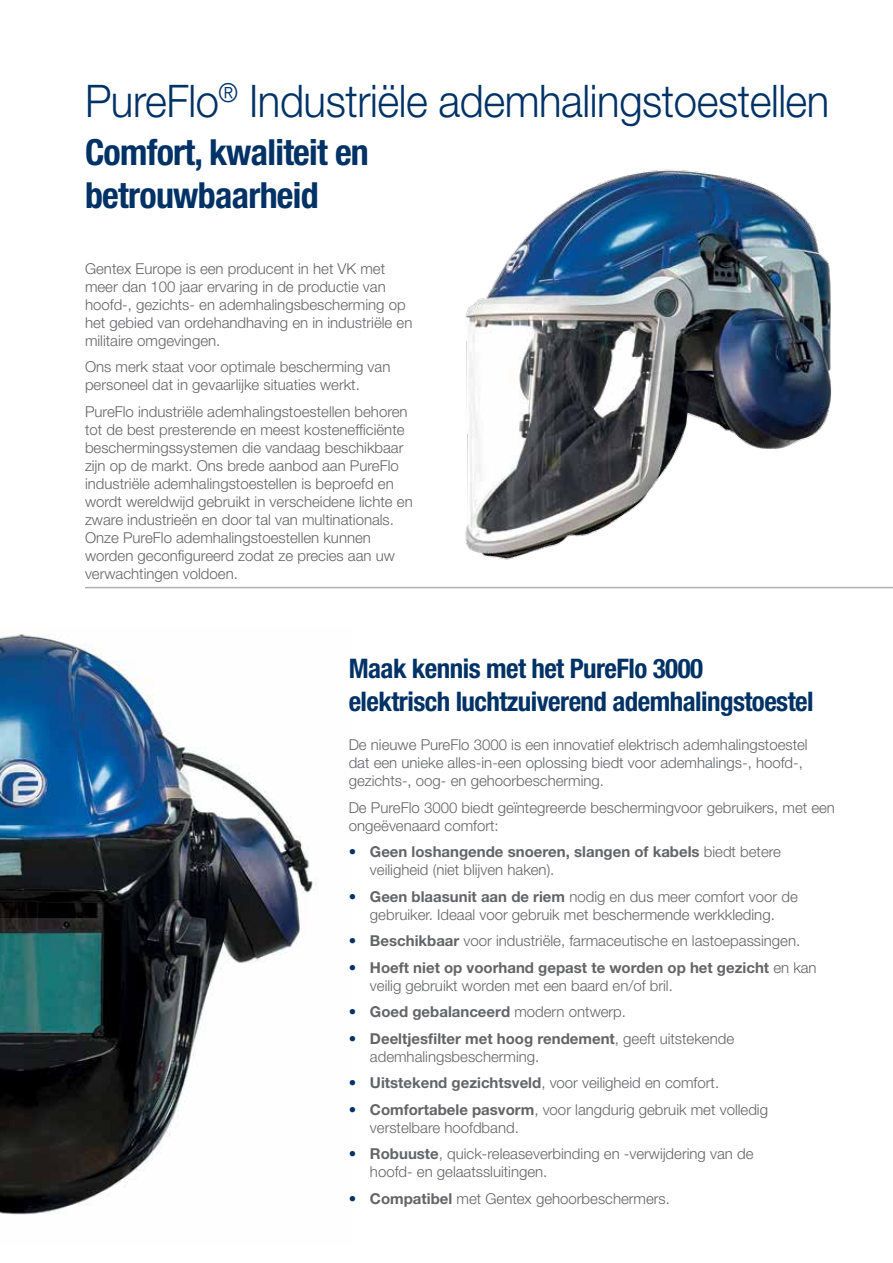
<style>
.page{position:relative;width:893px;height:1263px;background:#fff}
.page>*{position:absolute;margin:0;border:0;box-sizing:border-box;transform-origin:0 0}
.t1{font:300 45px "Helvetica Neue LT Pro";letter-spacing:-.01em;color:#003266;scale:.93 1}
.t2{font:700 condensed 36px/43.2px "Helvetica Neue LT Pro";letter-spacing:-.02em;color:#003266}
.t3{font:700 condensed 27px/32.4px "Helvetica Neue LT Pro";letter-spacing:-.02em;color:#003266}
.t4{font:300 15px/18px "Helvetica Neue LT Pro";color:#636466}
.t5{font:700 15px "Helvetica Neue LT Pro";color:#636466}
.s1{color:#003266}
.s2{font-weight:700}
.s3{font-weight:300;color:#003266}
.s4{font-weight:300}
</style>
<div class="page">
<img style="left:0;top:634px;width:317px;height:581px">
<img style="left:465px;top:169px;width:367px;height:391px">
<hr style="left:85px;top:587px;width:808px;height:1px;background:#aeafb1">
<h1 class="t1" style="left:85px;top:74px;width:802px">PureFlo<sup>®</sup> Industriële ademhalingstoestellen</h1>
<h2 class="t2" style="left:85px;top:130px;width:285px">Comfort, kwaliteit en betrouwbaarheid</h2>
<p class="t4" style="left:85px;top:259px;width:329px">Gentex Europe is een producent in het VK met meer dan 100 jaar ervaring in de productie van hoofd-, gezichts- en ademhalingsbescherming op het gebied van ordehandhaving en in industriële en militaire omgevingen.</p>
<p class="t4" style="left:85px;top:357px;width:307px">Ons merk staat voor optimale bescherming van personeel dat in gevaarlijke situaties werkt.</p>
<p class="t4" style="left:85px;top:402px;width:329px">PureFlo industriële ademhalingstoestellen behoren tot de best presterende en meest kostenefficiënte beschermingssystemen die vandaag beschikbaar zijn op de markt. Ons brede aanbod aan PureFlo industriële ademhalingstoestellen is beproefd en wordt wereldwijd gebruikt in verscheidene lichte en zware industrieën en door tal van multinationals.<br>Onze PureFlo ademhalingstoestellen kunnen worden geconfigureerd zodat ze precies aan uw verwachtingen voldoen.</p>
<h3 class="t3" style="left:349px;top:652px;width:466px">Maak kennis met het PureFlo 3000<br>elektrisch luchtzuiverend ademhalingstoestel</h3>
<p class="t4" style="left:349px;top:735px;width:461px">De nieuwe PureFlo 3000 is een innovatief elektrisch ademhalingstoestel dat een unieke alles-in-een oplossing biedt voor ademhalings-, hoofd-, gezichts-, oog- en gehoorbescherming.</p>
<p class="t4" style="left:349px;top:798px;width:488px">De PureFlo 3000 biedt geïntegreerde beschermingvoor gebruikers, met een ongeëvenaard comfort:</p>
<p class="t4" style="left:370px;top:842px;width:413px;text-indent:-21px"><span class="s1">•</span> <span class="s2">Geen loshangende snoeren, slangen of kabels</span> biedt betere veiligheid (niet blijven haken).</p>
<p class="t4" style="left:349px;top:887px;width:451px;text-align:center"><span class="s1">•</span> <span class="s2">Geen blaasunit aan de riem</span> nodig en dus meer comfort voor de gebruiker. Ideaal voor gebruik met beschermende werkkleding.</p>
<p class="t4" style="left:349px;top:931px;width:453px"><span class="s1">•</span> <span class="s2">Beschikbaar</span> voor industriële, farmaceutische en lastoepassingen.</p>
<p class="t4" style="left:370px;top:958px;width:448px;text-indent:-21px"><span class="s1">•</span> <span class="s2">Hoeft niet op voorhand gepast te worden op het gezicht</span> en kan veilig gebruikt worden met een baard en/of bril.</p>
<p class="t5" style="left:349px;top:1002px;width:279px"><span class="s3">•</span> Goed gebalanceerd <span class="s4">modern ontwerp.</span></p>
<p class="t4" style="left:370px;top:1029px;width:366px;text-indent:-21px"><span class="s1">•</span> <span class="s2">Deeltjesfilter met hoog rendement</span>, geeft uitstekende ademhalingsbescherming.</p>
<p class="t4" style="left:349px;top:1073px;width:372px"><span class="s1">•</span> <span class="s2">Uitstekend gezichtsveld</span>, voor veiligheid en comfort.</p>
<p class="t4" style="left:370px;top:1100px;width:400px;text-indent:-21px"><span class="s1">•</span> <span class="s2">Comfortabele pasvorm</span>, voor langdurig gebruik met volledig verstelbare hoofdband.</p>
<p class="t4" style="left:370px;top:1144px;width:385px;text-indent:-21px"><span class="s1">•</span> <span class="s2">Robuuste</span>, quick-releaseverbinding en -verwijdering van de hoofd- en gelaatssluitingen.</p>
<p class="t4" style="left:349px;top:1189px;width:323px"><span class="s1">•</span> <span class="s2">Compatibel</span> met Gentex gehoorbeschermers.</p>
</div>
